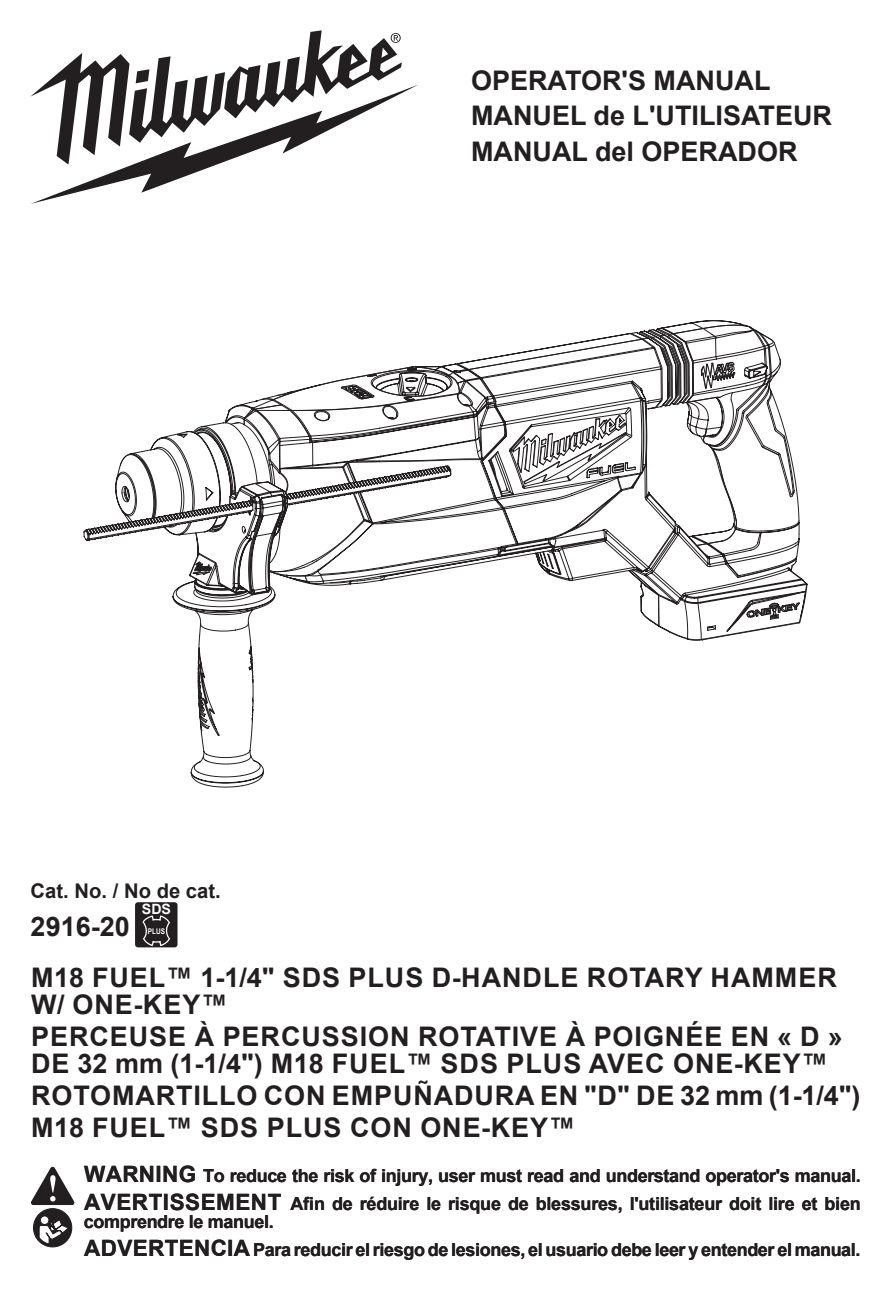
<style>
.page{position:relative;width:891px;height:1296px;background:#fff}
.page>*{position:absolute;margin:0;border:0;box-sizing:border-box;transform-origin:0 0}
.Cover_Tool_Name{font:700 27px/27px "Arial";letter-spacing:.03em;color:#231f20}
.Cover_Tool_Name-2{font:700 27px "Arial";color:#231f20}
.t1{font:700 20.25px "Arial";color:#231f20}
.Body_text{font:700 18px/17.8px "Arial";letter-spacing:-.02em;color:#231f20}
.t2{font:700 14.17px "Arial";color:#fff}
.t3{font:700 7.88px "Arial Narrow";color:#fff}
.s1{font-size:22.5px}
</style>
<div class="page">
<svg style="left:31px;top:85px;width:387px;height:119px"></svg>
<svg style="left:30px;top:30px;width:372px;height:135px"></svg>
<svg style="left:31px;top:1166px;width:44px;height:81px"></svg>
<div style="left:135px;top:902px;width:43px;height:45px;background:#231f20;border-radius:3px"></div>
<svg style="left:142px;top:915px;width:28px;height:32px"></svg>
<svg style="left:83px;top:325px;width:724px;height:463px"></svg>
<p class="Cover_Tool_Name-2" style="left:471px;top:61px;width:301px">OPERATOR'S MANUAL</p>
<p class="Cover_Tool_Name-2" style="left:471px;top:97px;width:362px">MANUEL de L'UTILISATEUR</p>
<p class="Cover_Tool_Name-2" style="left:471px;top:133px;width:328px">MANUAL del OPERADOR</p>
<p class="t1" style="left:31px;top:877px;width:192px">Cat. No. / No de cat.</p>
<p class="Cover_Tool_Name" style="left:31px;top:914px;width:101px">2916-20</p>
<p class="t2" style="left:142px;top:899px;width:30px">SDS</p>
<p class="t3" style="left:148px;top:925px;width:19px">PLUS</p>
<p class="Cover_Tool_Name" style="left:31px;top:965px;width:807px">M18 FUEL™ 1-1/4" SDS PLUS D-HANDLE ROTARY HAMMER<br>W/ ONE-KEY™</p>
<p class="Cover_Tool_Name" style="left:31px;top:1023px;width:813px">PERCEUSE À PERCUSSION ROTATIVE À POIGNÉE EN « D »<br>DE 32 mm (1-1/4") M18 FUEL™ SDS PLUS AVEC ONE-KEY™</p>
<p class="Cover_Tool_Name" style="left:31px;top:1082px;width:831px">ROTOMARTILLO CON EMPUÑADURA EN "D" DE 32 mm (1-1/4")</p>
<p class="Cover_Tool_Name" style="left:31px;top:1114px;width:546px">M18 FUEL™ SDS PLUS CON ONE-KEY™</p>
<p class="Body_text" style="left:84px;top:1167px;width:778px"><span class="s1">WARNING</span> To reduce the risk of injury, user must read and understand operator's manual.</p>
<p class="Body_text" style="left:84px;top:1195px;width:778px"><span class="s1">AVERTISSEMENT</span> Afin de réduire le risque de blessures, l'utilisateur doit lire et bien comprendre le manuel.</p>
<p class="Body_text" style="left:84px;top:1241px;width:778px"><span class="s1">ADVERTENCIA</span> Para reducir el riesgo de lesiones, el usuario debe leer y entender el manual.</p>
</div>
